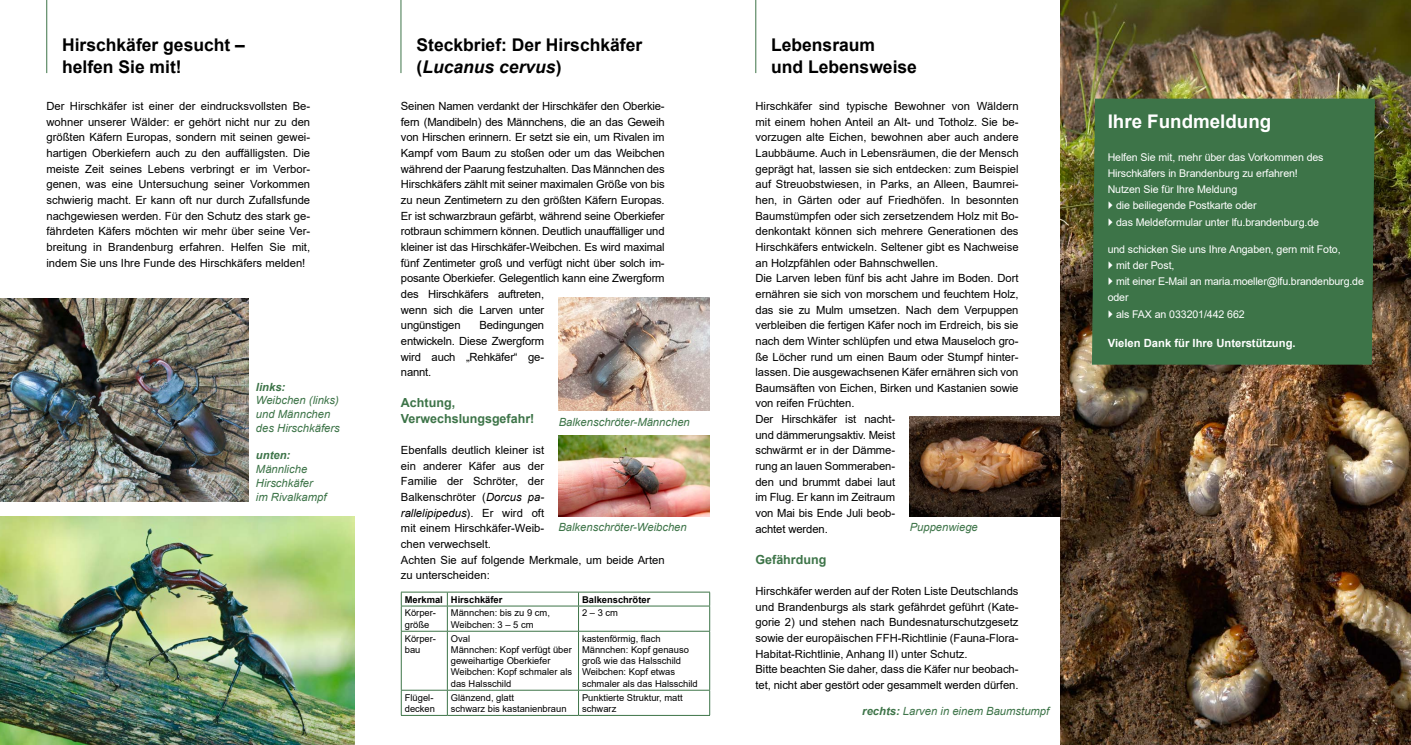
<style>
.page{position:relative;width:1411px;height:745px;background:#fff}
.page>*{position:absolute;margin:0;border:0;box-sizing:border-box;transform-origin:0 0}
.t1{font:700 18.75px "Arial";color:#fff}
.t2{font:700 17.5px/22.5px "Arial";color:#000}
.t3{font:700 12.5px/15.6px "Arial";color:#3d7448}
.t4{font:11.25px/15.6px "Arial";letter-spacing:-.005em;color:#000}
.t5{font:italic 11.25px/13.8px "Arial";color:#3d7448}
.t6{font:700 11.25px "Arial";color:#fff}
.t7{font:italic 700 11.25px "Arial";color:#3d7448}
.t8{font:10.62px "Arial";letter-spacing:-.01em;color:#fff}
.t9{font:9.38px/11.2px "Arial";color:#000}
.t10{font:700 9.38px "Arial";color:#000}
.s1{font-style:italic}
.s2{font-weight:700}
</style>
<div class="page">
<hr style="left:46px;top:0;width:1px;height:73px;background:#3d7448">
<img style="left:0;top:516px;width:354px;height:228px">
<img style="left:0;top:298px;width:248px;height:202px">
<hr style="left:400px;top:0;width:1px;height:73px;background:#3d7448">
<hr style="left:755px;top:0;width:1px;height:73px;background:#3d7448">
<img style="left:1059px;top:0;width:351px;height:744px">
<hr style="left:401px;top:591px;width:46px;height:1px;background:#3d7448">
<hr style="left:447px;top:591px;width:131px;height:1px;background:#3d7448">
<hr style="left:578px;top:591px;width:132px;height:1px;background:#3d7448">
<hr style="left:401px;top:605px;width:46px;height:1px;background:#3d7448">
<svg style="left:401px;top:592px;width:1px;height:38px"></svg>
<hr style="left:447px;top:605px;width:131px;height:1px;background:#3d7448">
<svg style="left:447px;top:592px;width:1px;height:38px"></svg>
<hr style="left:578px;top:605px;width:132px;height:1px;background:#3d7448">
<svg style="left:578px;top:592px;width:1px;height:38px"></svg>
<svg style="left:709px;top:592px;width:1px;height:38px"></svg>
<hr style="left:401px;top:630px;width:46px;height:1px;background:#3d7448">
<hr style="left:401px;top:631px;width:1px;height:58px;background:#3d7448">
<hr style="left:447px;top:630px;width:131px;height:1px;background:#3d7448">
<hr style="left:447px;top:631px;width:1px;height:58px;background:#3d7448">
<hr style="left:578px;top:630px;width:132px;height:1px;background:#3d7448">
<hr style="left:578px;top:631px;width:1px;height:58px;background:#3d7448">
<hr style="left:709px;top:631px;width:1px;height:58px;background:#3d7448">
<hr style="left:401px;top:689px;width:46px;height:1px;background:#3d7448">
<svg style="left:401px;top:690px;width:1px;height:24px"></svg>
<hr style="left:447px;top:689px;width:131px;height:1px;background:#3d7448">
<svg style="left:447px;top:690px;width:1px;height:24px"></svg>
<hr style="left:578px;top:689px;width:132px;height:1px;background:#3d7448">
<svg style="left:578px;top:690px;width:1px;height:24px"></svg>
<svg style="left:709px;top:690px;width:1px;height:24px"></svg>
<hr style="left:401px;top:714px;width:46px;height:1px;background:#3d7448">
<hr style="left:447px;top:714px;width:131px;height:1px;background:#3d7448">
<hr style="left:578px;top:714px;width:132px;height:1px;background:#3d7448">
<div style="left:1090px;top:99px;width:286px;height:265px;background:#3d7448"></div>
<img style="left:558px;top:297px;width:151px;height:113px">
<img style="left:558px;top:435px;width:151px;height:81px">
<img style="left:909px;top:416px;width:150px;height:100px">
<svg style="left:1108px;top:201px;width:4px;height:8px"></svg>
<svg style="left:1108px;top:218px;width:4px;height:7px"></svg>
<svg style="left:1108px;top:261px;width:4px;height:8px"></svg>
<svg style="left:1108px;top:277px;width:4px;height:8px"></svg>
<svg style="left:1108px;top:309px;width:4px;height:8px"></svg>
<h2 class="t2" style="left:62px;top:33px;width:184px">Hirschkäfer gesucht – helfen Sie mit!</h2>
<p class="t4" style="left:46px;top:98px;width:265px;text-align:justify">Der Hirschkäfer ist einer der eindrucksvollsten Be&shy;wohner unserer Wälder: er gehört nicht nur zu den größten Käfern Europas, sondern mit seinen gewei&shy;hartigen Oberkiefern auch zu den auffälligsten. Die meiste Zeit seines Lebens verbringt er im Verbor&shy;genen, was eine Untersuchung seiner Vorkommen schwierig macht. Er kann oft nur durch Zufallsfunde nachgewiesen werden. Für den Schutz des stark ge&shy;fährdeten Käfers möchten wir mehr über seine Ver&shy;breitung in Brandenburg erfahren. Helfen Sie mit, indem Sie uns Ihre Funde des Hirschkäfers melden!</p>
<p class="t4" style="left:401px;top:98px;width:265px">Seinen Namen verdankt der Hirschkäfer den Oberkie&shy;fern (Mandibeln) des Männchens, die an das Geweih von Hirschen erinnern. Er setzt sie ein, um Rivalen im Kampf vom Baum zu stoßen oder um das Weibchen während der Paarung festzuhalten. Das Männchen des Hirschkäfers zählt mit seiner maximalen Größe von bis zu neun Zentimetern zu den größten Käfern Europas.<br>Er ist schwarzbraun gefärbt, während seine Oberkiefer rotbraun schimmern können. Deutlich unauffälliger und kleiner ist das Hirschkäfer-Weibchen. Es wird maximal fünf Zentimeter groß und verfügt nicht über solch im&shy;posante Oberkiefer. Gelegentlich kann eine Zwergform des Hirschkäfers auftreten,<br>wenn sich die Larven unter<br>ungünstigen</p>
<h2 class="t2" style="left:416px;top:33px;width:227px">Steckbrief: Der Hirschkäfer (<span class="s1">Lucanus cervus</span>)</h2>
<h2 class="t2" style="left:771px;top:33px;width:147px">Lebensraum<br>und Lebensweise</h2>
<p class="t4" style="left:755px;top:98px;width:265px">Hirschkäfer sind typische Bewohner von Wäldern mit einem hohen Anteil an Alt- und Totholz. Sie be&shy;vorzugen alte Eichen, bewohnen aber auch andere Laubbäume. Auch in Lebensräumen, die der Mensch geprägt hat, lassen sie sich entdecken: zum Beispiel auf Streuobstwiesen, in Parks, an Alleen, Baumrei&shy;hen, in Gärten oder auf Friedhöfen. In besonnten Baumstümpfen oder sich zersetzendem Holz mit Bo&shy;denkontakt können sich mehrere Generationen des Hirschkäfers entwickeln. Seltener gibt es Nachweise an Holzpfählen oder Bahnschwellen.<br>Die Larven leben fünf bis acht Jahre im Boden. Dort ernähren sie sich von morschem und feuchtem Holz, das sie zu Mulm umsetzen. Nach dem Verpuppen verbleiben die fertigen Käfer noch im Erdreich, bis sie nach dem Winter schlüpfen und etwa Mauseloch gro&shy;ße Löcher rund um einen Baum oder Stumpf hinter&shy;lassen. Die ausgewachsenen Käfer ernähren sich von Baumsäften von Eichen, Birken und Kastanien sowie von reifen Früchten.<br>Der Hirschkäfer ist nacht-<br>und dämmerungsaktiv. Meist<br>schwärmt er in der Dämme-<br>rung an lauen Sommeraben-<br>den und brummt dabei laut<br>im Flug. Er kann im Zeitraum<br>von Mai bis Ende Juli beob-<br>achtet werden.</p>
<p class="t3" style="left:755px;top:551px;width:72px">Gefährdung</p>
<p class="t4" style="left:755px;top:582px;width:264px">Hirschkäfer werden auf der Roten Liste Deutschlands und Brandenburgs als stark gefährdet geführt (Kate&shy;gorie 2) und stehen nach Bundesnaturschutzgesetz sowie der europäischen FFH-Richtlinie (Fauna-Flora-Habitat-Richtlinie, Anhang II) unter Schutz.<br>Bitte beachten Sie daher, dass die Käfer nur beobach&shy;tet, nicht aber gestört oder gesammelt werden dürfen.</p>
<p class="t4" style="left:401px;top:317px;width:145px;text-align:justify;text-indent:79px">Bedingungen entwickeln. Diese Zwergform wird auch „Rehkäfer“ ge&shy;nannt.</p>
<p class="t3" style="left:401px;top:395px;width:135px">Achtung,<br>Verwechslungsgefahr!</p>
<p class="t4" style="left:401px;top:442px;width:265px">Ebenfalls deutlich kleiner ist<br>ein anderer Käfer aus der<br>Familie der Schröter, der<br>Balkenschröter (<span class="s1">Dorcus pa-<br>rallelipipedus</span>). Er wird oft<br>mit einem Hirschkäfer-Weib-<br>chen verwechselt.<br>Achten Sie auf folgende Merkmale, um beide Arten zu unterscheiden:</p>
<p class="t7" style="left:256px;top:379px;width:31px">links:</p>
<p class="t5" style="left:256px;top:393px;width:85px">Weibchen (links) und Männchen des Hirschkäfers</p>
<p class="t7" style="left:256px;top:447px;width:36px">unten:</p>
<p class="t5" style="left:256px;top:462px;width:72px">Männliche<br>Hirschkäfer im Rivalkampf</p>
<p class="t5" style="left:558px;top:415px;width:133px">Balkenschröter-Männchen</p>
<p class="t5" style="left:909px;top:520px;width:70px">Puppenwiege</p>
<p class="t5" style="left:558px;top:520px;width:130px">Balkenschröter-Weibchen</p>
<p class="t10" style="left:405px;top:592px;width:99px">Merkmal Hirschkäfer</p>
<p class="t10" style="left:582px;top:592px;width:70px">Balkenschröter</p>
<p class="t9" style="left:405px;top:607px;width:33px">Körper&shy;größe</p>
<p class="t9" style="left:451px;top:607px;width:100px">Männchen: bis zu 9 cm,<br>Weibchen: 3 – 5 cm</p>
<p class="t9" style="left:582px;top:607px;width:37px">2 – 3 cm</p>
<p class="t9" style="left:405px;top:632px;width:33px">Körper&shy;bau</p>
<p class="t9" style="left:451px;top:632px;width:123px">Oval<br>Männchen: Kopf verfügt über geweihartige Oberkiefer<br>Weibchen: Kopf schmaler als das Halsschild</p>
<p class="t9" style="left:582px;top:632px;width:117px">kastenförmig, flach<br>Männchen: Kopf genauso groß wie das Halsschild<br>Weibchen: Kopf etwas schmaler als das Halsschild</p>
<p class="t9" style="left:405px;top:691px;width:32px">Flügel&shy;decken</p>
<p class="t9" style="left:451px;top:691px;width:117px">Glänzend, glatt<br>schwarz bis kastanienbraun</p>
<p class="t9" style="left:582px;top:691px;width:102px">Punktierte Struktur, matt schwarz</p>
<p class="t5" style="left:862px;top:704px;width:188px"><span class="s2">rechts:</span> Larven in einem Baumstumpf</p>
<h1 class="t1" style="left:1107px;top:108px;width:165px">Ihre Fundmeldung</h1>
<p class="t8" style="left:1107px;top:149px;width:217px">Helfen Sie mit, mehr über das Vorkommen des</p>
<p class="t8" style="left:1107px;top:166px;width:192px">Hirschkäfers in Brandenburg zu erfahren!</p>
<p class="t8" style="left:1107px;top:182px;width:131px">Nutzen Sie für Ihre Meldung</p>
<p class="t8" style="left:1115px;top:198px;width:142px">die beiliegende Postkarte oder</p>
<p class="t8" style="left:1115px;top:214px;width:204px">das Meldeformular unter lfu.brandenburg.de</p>
<p class="t8" style="left:1107px;top:241px;width:234px">und schicken Sie uns Ihre Angaben, gern mit Foto,</p>
<p class="t8" style="left:1115px;top:257px;width:60px">mit der Post,</p>
<p class="t8" style="left:1115px;top:274px;width:249px">mit einer E-Mail an maria.moeller@lfu.brandenburg.de</p>
<p class="t8" style="left:1107px;top:290px;width:22px">oder</p>
<p class="t8" style="left:1115px;top:306px;width:130px">als FAX an 033201/442 662</p>
<p class="t6" style="left:1107px;top:335px;width:189px">Vielen Dank für Ihre Unterstützung.</p>
</div>
